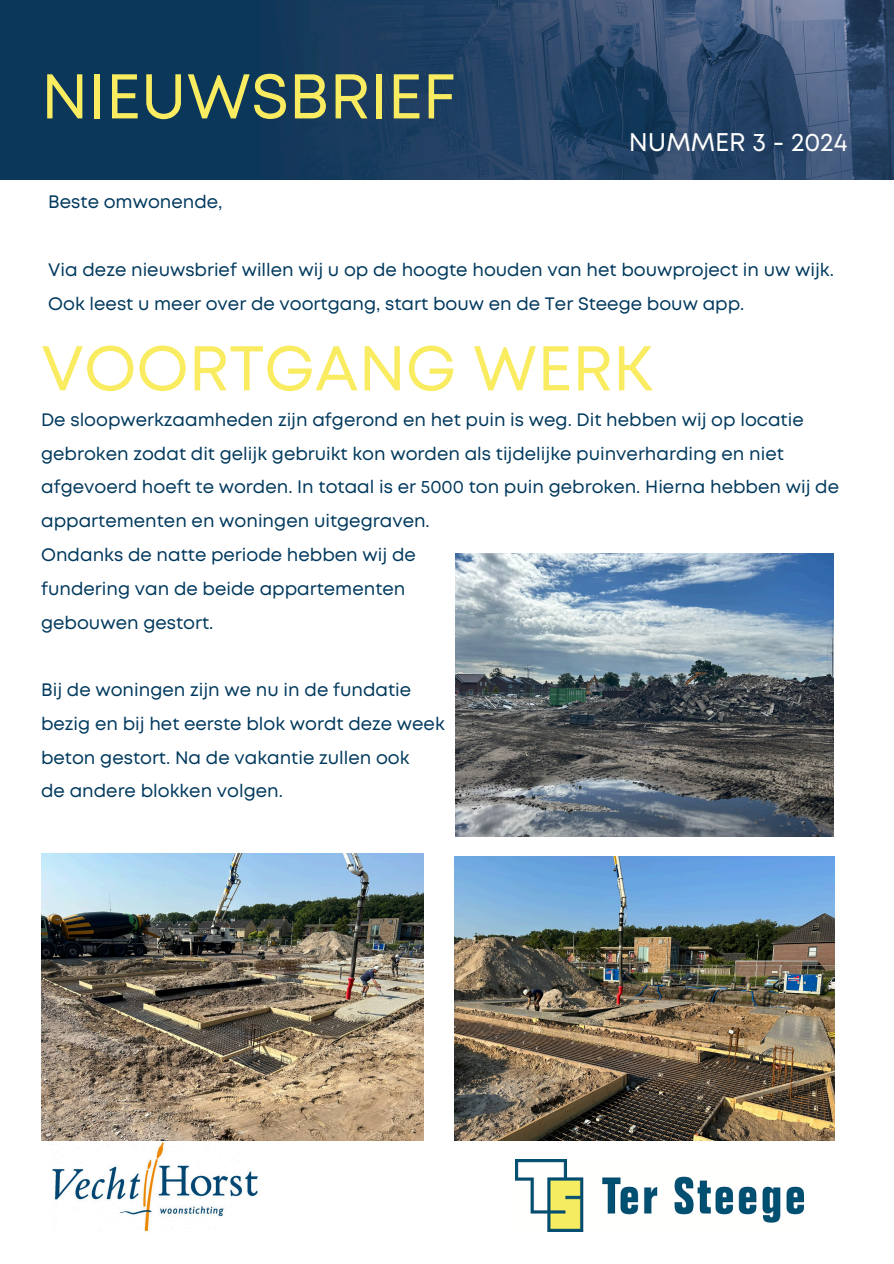
<style>
.page{position:relative;width:894px;height:1264px;background:#fff}
.page>*{position:absolute;margin:0;border:0;box-sizing:border-box;transform-origin:0 0}
.t1{font:63px "Mont";color:#f9ec60}
.t2{font:25.5px "Mont";color:#fff}
.t3{font:18px/33.8px "Mont";color:#00395d}
</style>
<div class="page">
<img style="left:0;top:0;width:893px;height:180px">
<img style="left:515px;top:1159px;width:288px;height:72px">
<img style="left:48px;top:1140px;width:213px;height:91px">
<img style="left:41px;top:854px;width:383px;height:286px">
<img style="left:454px;top:856px;width:379px;height:284px">
<img style="left:455px;top:553px;width:378px;height:283px">
<p class="t1" style="left:41px;top:73px;width:416px">NIEUWSBRIEF</p>
<p class="t3" style="left:48px;top:186px;width:176px">Beste omwonende,</p>
<p class="t2" style="left:628px;top:133px;width:220px">NUMMER 3 - 2024</p>
<p class="t3" style="left:48px;top:254px;width:787px">Via deze nieuwsbrief willen wij u op de hoogte houden van het bouwproject in uw wijk.<br>Ook leest u meer over de voortgang, start bouw en de Ter Steege bouw app.</p>
<p class="t1" style="left:41px;top:345px;width:613px">VOORTGANG WERK</p>
<h1 class="t3" style="left:41px;top:404px;width:799px">De sloopwerkzaamheden zijn afgerond en het puin is weg. Dit hebben wij op locatie gebroken zodat dit gelijk gebruikt kon worden als tijdelijke puinverharding en niet afgevoerd hoeft te worden. In totaal is er 5000 ton puin gebroken. Hierna hebben wij de appartementen en woningen uitgegraven.</h1>
<h2 class="t3" style="left:41px;top:539px;width:376px">Ondanks de natte periode hebben wij de</h2>
<p class="t3" style="left:41px;top:573px;width:366px">fundering van de beide appartementen</p>
<p class="t3" style="left:41px;top:606px;width:174px">gebouwen gestort.</p>
<h1 class="t3" style="left:41px;top:674px;width:371px">Bij de woningen zijn we nu in de fundatie</h1>
<p class="t3" style="left:41px;top:708px;width:405px">bezig en bij het eerste blok wordt deze week</p>
<p class="t3" style="left:41px;top:741px;width:370px">beton gestort. Na de vakantie zullen ook</p>
<p class="t3" style="left:41px;top:775px;width:243px">de andere blokken volgen.</p>
</div>
